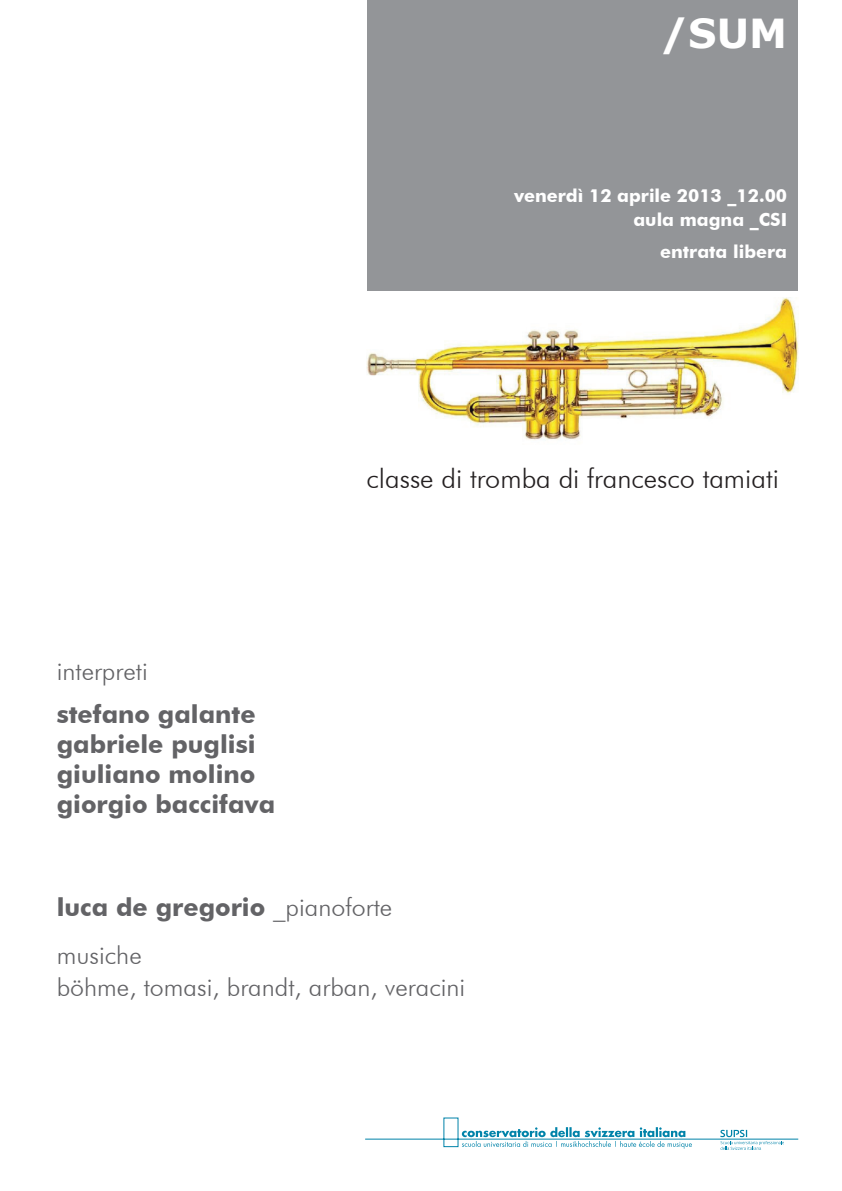
<style>
.page{position:relative;width:842px;height:1191px;background:#fff}
.page>*{position:absolute;margin:0;border:0;box-sizing:border-box;transform-origin:0 0}
.t1{font:700 40px "Verdana";color:#fff}
.t2{font:300 27px "Futura BT";color:#231f20}
.t3{font:700 25px/30px "Futura BT";color:#636366}
.t4{font:300 25px "Futura BT";color:#636366}
.t5{font:700 18px/24px "Futura BT";color:#fff;text-align:right}
.s1{font-weight:300}
</style>
<div class="page">
<div style="left:367px;top:0;width:430px;height:291px;background:#939598"></div>
<svg style="left:365px;top:1117px;width:434px;height:32px"></svg>
<img style="left:367px;top:298px;width:431px;height:142px">
<h1 class="t1" style="left:661px;top:5px;width:128px">/SUM</h1>
<p class="t5" style="left:514px;top:184px;width:275px">venerdì 12 aprile 2013 _12.00 aula magna _CSI</p>
<p class="t5" style="left:660px;top:240px;width:128px">entrata libera</p>
<p class="t4" style="left:57px;top:655px;width:93px">interpreti</p>
<p class="t3" style="left:57px;top:699px;width:220px">stefano galante gabriele puglisi giuliano molino giorgio baccifava</p>
<p class="t2" style="left:367px;top:462px;width:414px">classe di tromba di francesco tamiati</p>
<p class="t3" style="left:57px;top:892px;width:337px">luca de gregorio <span class="s1">_pianoforte</span></p>
<p class="t4" style="left:57px;top:939px;width:87px">musiche</p>
<p class="t4" style="left:57px;top:971px;width:410px">böhme, tomasi, brandt, arban, veracini</p>
</div>
